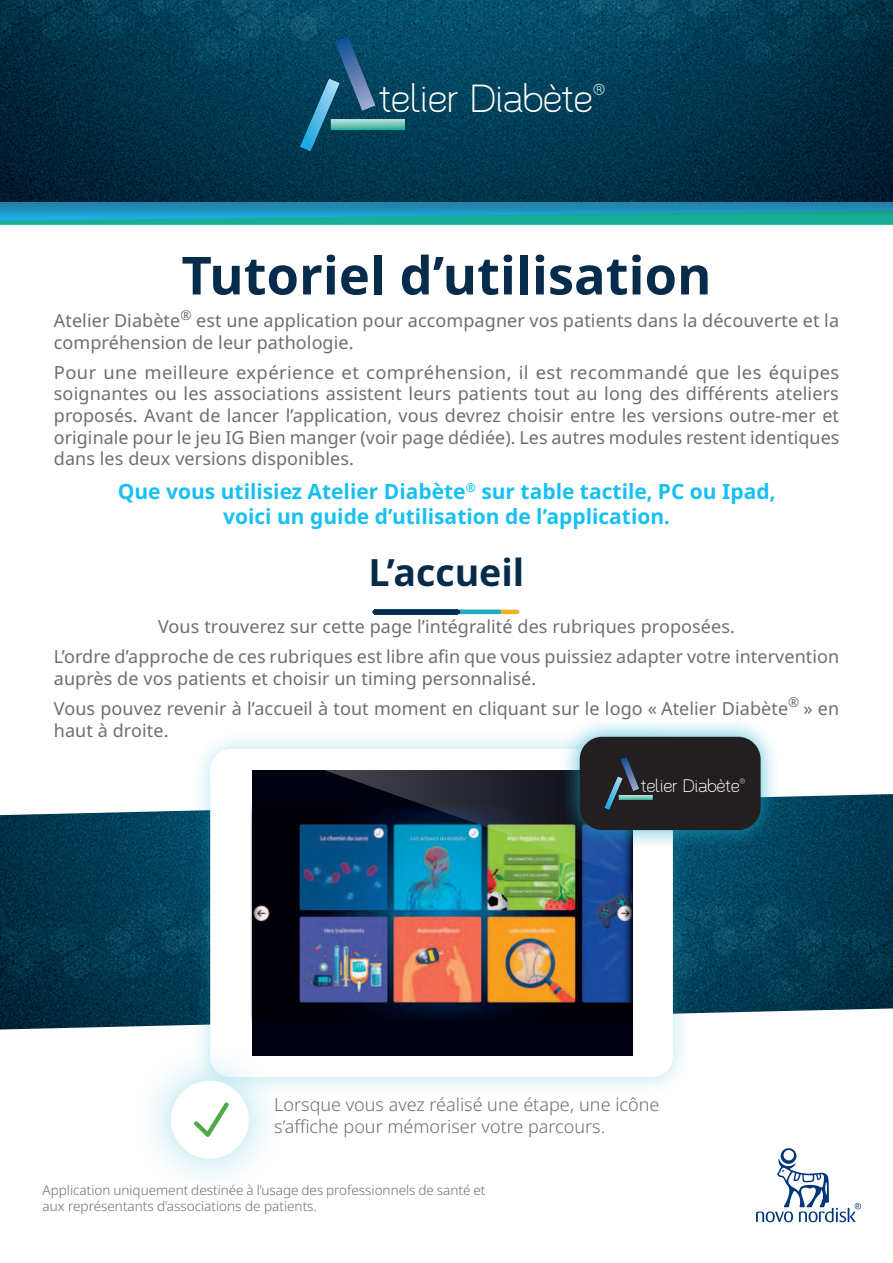
<style>
.page{position:relative;width:893px;height:1263px;background:#fff}
.page>*{position:absolute;margin:0;border:0;box-sizing:border-box;transform-origin:0 0}
.t1{font:700 52.5px "Apis For Office";color:#062b4b}
.t2{font:700 37.5px "Apis For Office";color:#062b4b}
.t3{font:37.35px "Santor";color:#fff}
.t4{font:700 21px/25.2px "Apis For Office";color:#17c0f2;text-align:center}
.t5{font:18px/21.6px "Apis For Office";letter-spacing:.005em;color:#6d6e71}
.t6{font:300 18px/21.6px "Apis For Office";color:#6d6e71}
.t7{font:17.25px "Santor";color:#fff}
.t8{font:300 13.5px/16.2px "Apis For Office";color:#6d6e71}
</style>
<div class="page">
<img style="left:0;top:794px;width:893px;height:235px">
<svg style="left:0;top:221px;width:893px;height:4px;fill:#18af98"></svg>
<svg style="left:0;top:219px;width:893px;height:2px;fill:#18af98"></svg>
<div style="left:0;top:0;width:893px;height:219px;background:#231f20;opacity:.3"></div>
<img style="left:0;top:0;width:893px;height:202px">
<svg style="left:300px;top:21px;width:105px;height:130px"></svg>
<div style="left:190px;top:729px;width:503px;height:368px;background:#19adcf;opacity:.3"></div>
<div style="left:210px;top:749px;width:463px;height:328px;background:#fff;border-radius:21px"></div>
<div style="left:252px;top:770px;width:381px;height:286px;background:#00010e"></div>
<img style="left:251px;top:805px;width:382px;height:216px">
<div style="left:560px;top:717px;width:220px;height:133px;background:#19adcf;opacity:.75"></div>
<div style="left:580px;top:737px;width:181px;height:93px;background:#231f20;border-radius:23px"></div>
<img style="left:304px;top:757px;width:349px;height:128px">
<div style="left:133px;top:1042px;width:154px;height:155px;background:#19adcf;opacity:.4"></div>
<div style="left:171px;top:1081px;width:78px;height:78px;background:#fff;border-radius:50%"></div>
<hr style="left:375px;top:610px;width:142px;height:4px;background:#eab423">
<div style="left:375px;top:609px;width:83px;height:6px;background:#084061"></div>
<hr style="left:375px;top:610px;width:124px;height:4px;background:#19adcf">
<hr style="left:375px;top:610px;width:83px;height:4px;background:#062b4b">
<svg style="left:756px;top:1148px;width:105px;height:74px"></svg>
<h3 class="t3" style="left:379px;top:77px;width:228px">telier Diabète<sup>®</sup></h3>
<h1 class="t1" style="left:181px;top:254px;width:532px">Tutoriel d’utilisation</h1>
<p class="t5" style="left:54px;top:312px;width:787px">Atelier Diabète<sup>®</sup> est une application pour accompagner vos patients dans la découverte et la compréhension de leur pathologie.</p>
<p class="t5" style="left:54px;top:363px;width:787px;text-align:justify">Pour une meilleure expérience et compréhension, il est recommandé que les équipes soignantes ou les associations assistent leurs patients tout au long des différents ateliers proposés. Avant de lancer l’application, vous devrez choisir entre les versions outre-mer et originale pour le jeu IG Bien manger (voir page dédiée). Les autres modules restent identiques dans les deux versions disponibles.</p>
<p class="t4" style="left:118px;top:481px;width:659px">Que vous utilisiez Atelier Diabète<sup>®</sup> sur table tactile, PC ou Ipad, voici un guide d’utilisation de l’application.</p>
<h2 class="t2" style="left:369px;top:557px;width:157px">L’accueil</h2>
<p class="t5" style="left:54px;top:613px;width:787px;line-height:30.2px;text-align:center">Vous trouverez sur cette page l’intégralité des rubriques proposées.<br>L’ordre d’approche de ces rubriques est libre afin que vous puissiez adapter votre intervention</p>
<p class="t5" style="left:54px;top:665px;width:787px;line-height:30.2px">auprès de vos patients et choisir un timing personnalisé.<br>Vous pouvez revenir à l’accueil à tout moment en cliquant sur le logo « Atelier Diabète<sup>®</sup> » en</p>
<p class="t5" style="left:54px;top:721px;width:116px">haut à droite.</p>
<p class="t7" style="left:641px;top:776px;width:106px">telier Diabète<sup>®</sup></p>
<p class="t6" style="left:274px;top:1096px;width:387px">Lorsque vous avez réalisé une étape, une icône s’afÏche pour mémoriser votre parcours.</p>
<p class="t8" style="left:43px;top:1182px;width:444px">Application uniquement destinée à l’usage des professionnels de santé et aux représentants d’associations de patients.</p>
</div>
